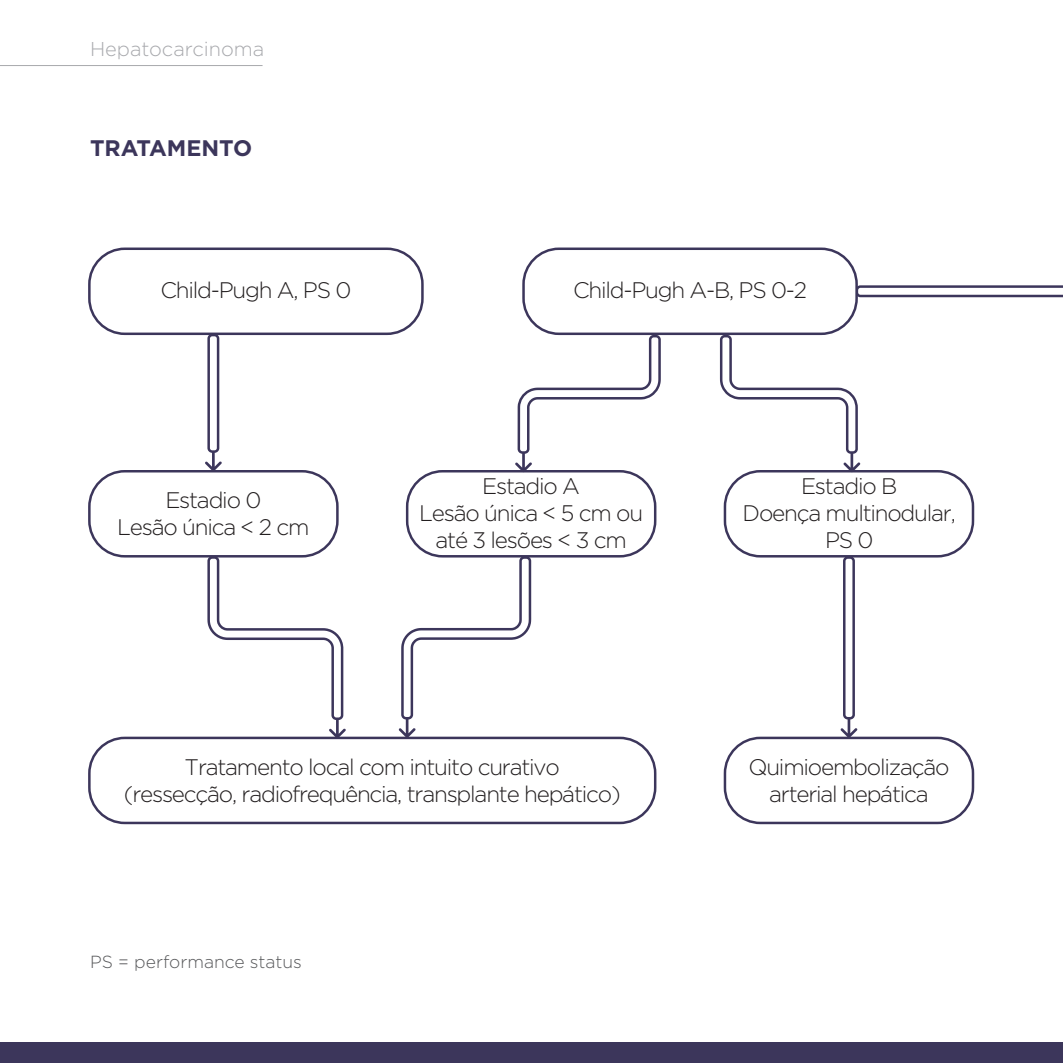
<style>
.page{position:relative;width:1063px;height:1063px;background:#fff}
.page>*{position:absolute;margin:0;border:0;box-sizing:border-box;transform-origin:0 0}
.t1{font:300 22.5px/27px "Gotham";letter-spacing:-.055em;color:#231f20;text-align:center}
.t2{font:700 22.5px "Gotham";color:#3c365b}
.Título_1{font:300 20px "Gotham";color:#a8a9ad}
.Considerações{font:300 17.5px "Gotham";color:#57585a}
</style>
<div class="page">
<div style="left:0;top:1042px;width:1063px;height:21px;background:#3c365b"></div>
<div style="left:88px;top:248px;width:336px;height:87px;border:2px solid #3c365b;border-radius:35px"></div>
<svg style="left:205px;top:333px;width:17px;height:137px"></svg>
<div style="left:843px;top:556px;width:12px;height:163px;border:2px solid #3c365b;border-radius:4px"></div>
<svg style="left:840px;top:718px;width:17px;height:19px"></svg>
<div style="left:88px;top:470px;width:251px;height:88px;border:2px solid #3c365b;border-radius:35px"></div>
<div style="left:88px;top:737px;width:568px;height:87px;border:2px solid #3c365b;border-radius:35px"></div>
<div style="left:724px;top:737px;width:250px;height:87px;border:2px solid #3c365b;border-radius:35px"></div>
<div style="left:406px;top:470px;width:250px;height:88px;border:2px solid #3c365b;border-radius:35px"></div>
<div style="left:724px;top:470px;width:250px;height:88px;border:2px solid #3c365b;border-radius:35px"></div>
<svg style="left:515px;top:334px;width:147px;height:138px"></svg>
<svg style="left:399px;top:555px;width:133px;height:183px"></svg>
<svg style="left:206px;top:555px;width:140px;height:184px"></svg>
<svg style="left:719px;top:285px;width:344px;height:187px"></svg>
<div style="left:524px;top:249px;width:333px;height:85px;background:#fff;border-radius:35px"></div>
<div style="left:522px;top:248px;width:336px;height:87px;border:2px solid #3c365b;border-radius:35px"></div>
<hr style="left:0;top:65px;width:263px;height:1px;background:#a8a9ad">
<p class="Título_1" style="left:90px;top:36px;width:176px">Hepatocarcinoma</p>
<p class="t2" style="left:90px;top:133px;width:164px">TRATAMENTO</p>
<p class="t1" style="left:160px;top:276px;width:193px">Child-Pugh A, PS 0</p>
<p class="t1" style="left:117px;top:486px;width:194px">Estadio 0<br>Lesão única &lt; 2 cm</p>
<p class="t1" style="left:573px;top:276px;width:236px">Child-Pugh A-B, PS 0-2</p>
<p class="t1" style="left:419px;top:472px;width:225px">Estadio A<br>Lesão única &lt; 5 cm ou até 3 lesões &lt; 3 cm</p>
<p class="t1" style="left:743px;top:472px;width:215px">Estadio B<br>Doença multinodular,<br>PS 0</p>
<p class="t1" style="left:124px;top:753px;width:498px">Tratamento local com intuito curativo<br>(ressecção, radiofrequência, transplante hepático)</p>
<p class="t1" style="left:748px;top:753px;width:203px">Quimioembolização arterial hepática</p>
<p class="Considerações" style="left:90px;top:951px;width:213px">PS = performance status</p>
</div>
